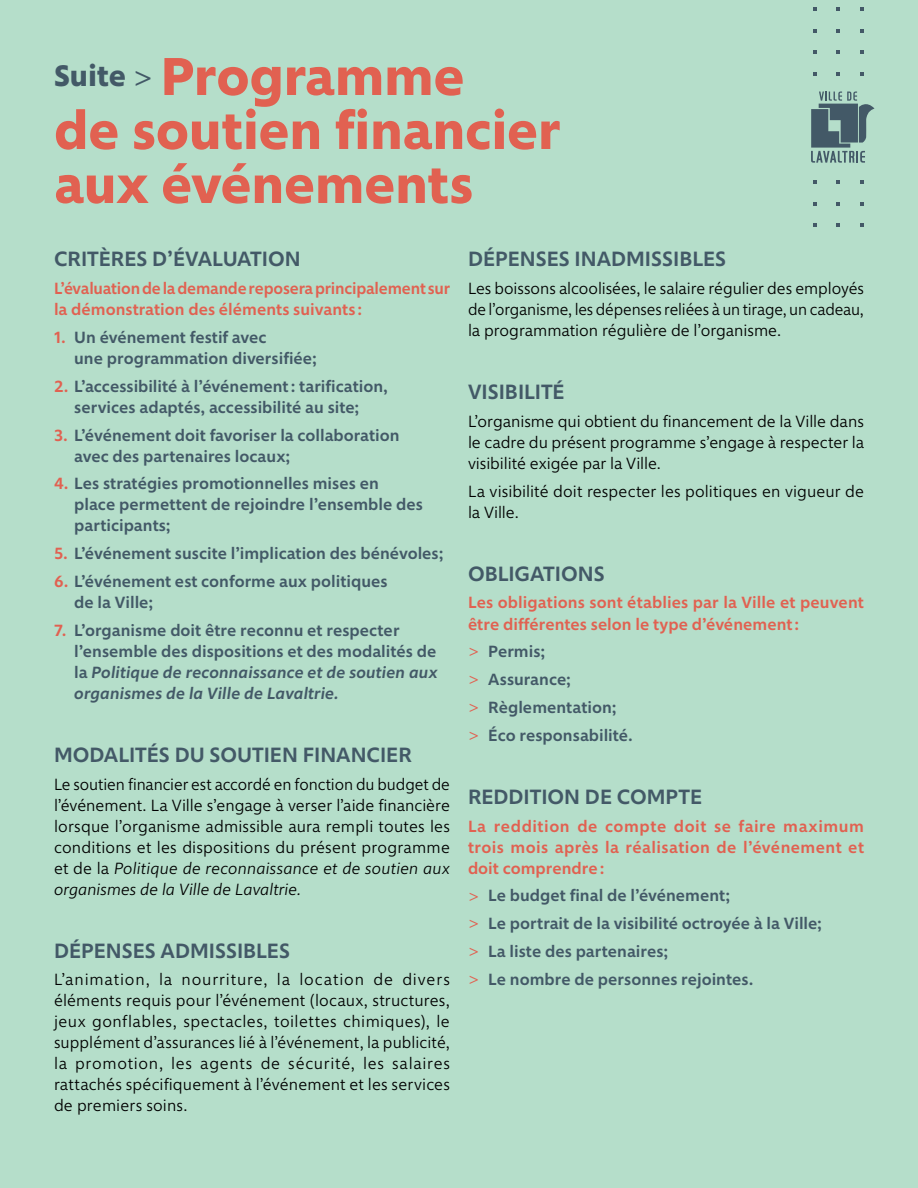
<style>
.page{position:relative;width:918px;height:1188px;background:#b5deca}
.page>*{position:absolute;margin:0;border:0;box-sizing:border-box;transform-origin:0 0}
.t1{font:700 54px/54px "Morandi";letter-spacing:-.005em;color:#e16151}
.t2{font:600 21px "Morandi";color:#435967}
.t3{font:300 16.5px/21px "Morandi";letter-spacing:.005em;color:#000;text-align:justify}
.t4{font:600 16.5px/21px "Morandi";color:#435967}
.t5{font:600 16.5px/21px "Morandi";color:#e16151}
.s1{color:#e16151}
.s2{font-style:italic}
.s3{font-weight:300;color:#e16151}
</style>
<div class="page">
<svg style="left:813px;top:7px;width:3px;height:4px"></svg>
<svg style="left:836px;top:7px;width:4px;height:4px"></svg>
<svg style="left:860px;top:7px;width:4px;height:4px"></svg>
<svg style="left:813px;top:29px;width:3px;height:4px"></svg>
<svg style="left:836px;top:29px;width:4px;height:4px"></svg>
<svg style="left:860px;top:29px;width:4px;height:4px"></svg>
<svg style="left:813px;top:50px;width:3px;height:4px"></svg>
<svg style="left:836px;top:50px;width:4px;height:4px"></svg>
<svg style="left:860px;top:50px;width:4px;height:4px"></svg>
<svg style="left:813px;top:72px;width:3px;height:4px"></svg>
<svg style="left:836px;top:72px;width:4px;height:4px"></svg>
<svg style="left:860px;top:72px;width:4px;height:4px"></svg>
<svg style="left:813px;top:180px;width:3px;height:4px"></svg>
<svg style="left:836px;top:180px;width:4px;height:4px"></svg>
<svg style="left:860px;top:180px;width:4px;height:4px"></svg>
<svg style="left:813px;top:202px;width:3px;height:4px"></svg>
<svg style="left:836px;top:202px;width:4px;height:4px"></svg>
<svg style="left:860px;top:202px;width:4px;height:4px"></svg>
<svg style="left:836px;top:224px;width:4px;height:3px"></svg>
<svg style="left:860px;top:224px;width:4px;height:3px"></svg>
<svg style="left:811px;top:92px;width:64px;height:71px"></svg>
<h1 class="t1" style="left:54px;top:45px;width:508px"><sup>Suite</sup> <sup>&gt;</sup> Programme<br>de soutien financier aux événements</h1>
<p class="t2" style="left:54px;top:243px;width:248px">CRITÈRES D’ÉVALUATION</p>
<p class="t5" style="left:54px;top:277px;width:398px">L’évaluation de la demande reposera principalement sur la démonstration des éléments suivants :</p>
<p class="t4" style="left:74px;top:325px;width:244px;text-indent:-20px"><span class="s1">1.</span> Un événement festif avec<br>une programmation diversifiée;</p>
<p class="t4" style="left:54px;top:374px;width:335px;text-align:center"><span class="s1">2.</span> L’accessibilité à l’événement: tarification, services adaptés, accessibilité au site;</p>
<p class="t4" style="left:74px;top:423px;width:327px;text-indent:-20px"><span class="s1">3.</span> L’événement doit favoriser la collaboration avec des partenaires locaux;</p>
<p class="t4" style="left:74px;top:472px;width:350px;text-indent:-20px"><span class="s1">4.</span> Les stratégies promotionnelles mises en place permettent de rejoindre l’ensemble des participants;</p>
<p class="t4" style="left:54px;top:542px;width:391px"><span class="s1">5.</span> L’événement suscite l’implication des bénévoles;</p>
<p class="t4" style="left:74px;top:570px;width:315px;text-indent:-20px"><span class="s1">6.</span> L’événement est conforme aux politiques de la Ville;</p>
<p class="t4" style="left:74px;top:618px;width:365px;text-indent:-20px"><span class="s1">7.</span> L’organisme doit être reconnu et respecter l’ensemble des dispositions et des modalités de la <span class="s2">Politique de reconnaissance et de soutien aux organismes de la Ville de Lavaltrie.</span></p>
<p class="t2" style="left:54px;top:739px;width:359px">MODALITÉS DU SOUTIEN FINANCIER</p>
<p class="t3" style="left:54px;top:772px;width:398px">Le soutien financier est accordé en fonction du budget de l’événement. La Ville s’engage à verser l’aide financière lorsque l’organisme admissible aura rempli toutes les conditions et les dispositions du présent programme et de la <span class="s2">Politique de reconnaissance et de soutien aux organismes de la Ville de Lavaltrie.</span></p>
<p class="t2" style="left:54px;top:935px;width:238px">DÉPENSES ADMISSIBLES</p>
<p class="t3" style="left:54px;top:968px;width:398px">L’animation, la nourriture, la location de divers éléments requis pour l’événement (locaux, structures, jeux gonflables, spectacles, toilettes chimiques), le supplément d’assurances lié à l’événement, la publicité, la promotion, les agents de sécurité, les salaires rattachés spécifiquement à l’événement et les services de premiers soins.</p>
<p class="t2" style="left:468px;top:243px;width:260px">DÉPENSES INADMISSIBLES</p>
<p class="t3" style="left:468px;top:277px;width:398px">Les boissons alcoolisées, le salaire régulier des employés de l’organisme, les dépenses reliées à un tirage, un cadeau, la programmation régulière de l’organisme.</p>
<p class="t2" style="left:468px;top:376px;width:98px">VISIBILITÉ</p>
<p class="t3" style="left:468px;top:410px;width:398px">L’organisme qui obtient du financement de la Ville dans le cadre du présent programme s’engage à respecter la visibilité exigée par la Ville.</p>
<p class="t3" style="left:468px;top:479px;width:398px">La visibilité doit respecter les politiques en vigueur de la Ville.</p>
<p class="t2" style="left:468px;top:558px;width:138px">OBLIGATIONS</p>
<p class="t5" style="left:468px;top:591px;width:397px">Les obligations sont établies par la Ville et peuvent être différentes selon le type d’événement:</p>
<p class="t4" style="left:468px;top:636px;width:166px;line-height:27.8px"><span class="s3">&gt;</span> Permis;<br><span class="s3">&gt;</span> Assurance;<br><span class="s3">&gt;</span> Règlementation;<br><span class="s3">&gt;</span> Éco responsabilité.</p>
<p class="t2" style="left:468px;top:781px;width:236px">REDDITION DE COMPTE</p>
<p class="t5" style="left:468px;top:814px;width:398px;text-align:justify">La reddition de compte doit se faire maximum trois mois après la réalisation de l’événement et doit comprendre:</p>
<p class="t4" style="left:468px;top:880px;width:355px;line-height:27.8px"><span class="s3">&gt;</span> Le budget final de l’événement;<br><span class="s3">&gt;</span> Le portrait de la visibilité octroyée à la Ville; <span class="s3">&gt;</span> La liste des partenaires;<br><span class="s3">&gt;</span> Le nombre de personnes rejointes.</p>
</div>
